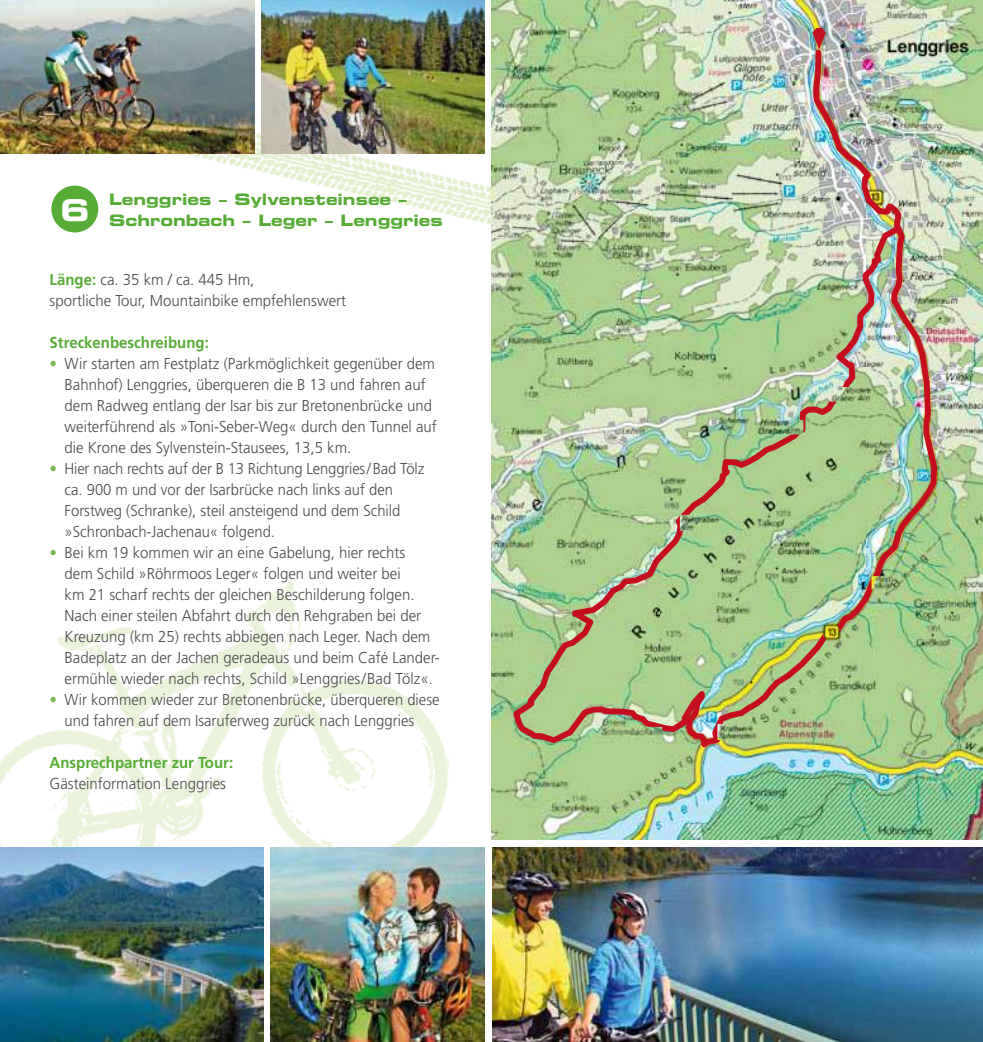
<style>
.page{position:relative;width:983px;height:1042px;background:#fff}
.page>*{position:absolute;margin:0;border:0;box-sizing:border-box;transform-origin:0 0}
.t1{font:30.1px "Eurostile Bold Extended Two";color:#fff}
.t2{font:300 15.75px/21px "Frutiger LT Std";color:#4b4b4d;scale:.95 1}
.t3{font:300 15.75px/21px "Frutiger LT Std";color:#4b4b4d;scale:.94 1}
.t4{font:15.75px/21px "Eurostile Bold Extended Two";color:#56ac36}
.t5{font:700 15.75px "Frutiger LT Std";color:#56ac36;scale:.95 1}
.s1{font-weight:700;color:#56ac36}
.s2{color:#79b854}
</style>
<div class="page">
<img style="left:188px;top:103px;width:303px;height:122px">
<img style="left:0;top:581px;width:450px;height:347px">
<img style="left:491px;top:0;width:491px;height:840px">
<div style="left:50px;top:185px;width:49px;height:48px;background:#56ac36;border-radius:50%"></div>
<div style="left:50px;top:184px;width:50px;height:50px;border:2px solid #fff;border-radius:50%"></div>
<img style="left:492px;top:847px;width:490px;height:195px">
<img style="left:271px;top:847px;width:213px;height:195px">
<img style="left:261px;top:0;width:223px;height:154px">
<img style="left:0;top:0;width:254px;height:154px">
<img style="left:0;top:847px;width:263px;height:195px">
<img style="left:509px;top:47px;width:430px;height:710px">
<svg style="left:812px;top:28px;width:13px;height:22px"></svg>
<h1 class="t1" style="left:60px;top:189px;width:31px">6</h1>
<p class="t4" style="left:109px;top:188px;width:335px">Lenggries – Sylvensteinsee –<br>Schronbach – Leger – Lenggries</p>
<p class="t2" style="left:50px;top:269px;width:313px"><span class="s1">Länge:</span> ca. 35 km / ca. 445 Hm,<br>sportliche Tour, Mountainbike empfehlenswert</p>
<p class="t5" style="left:50px;top:333px;width:169px">Streckenbeschreibung:</p>
<p class="t2" style="left:64px;top:353px;width:393px;text-indent:-15px"><span class="s2">•</span> Wir starten am Festplatz (Parkmöglichkeit gegenüber dem Bahnhof) Lenggries, überqueren die B 13 und fahren auf dem Radweg entlang der Isar bis zur Bretonenbrücke und weiterführend als »Toni-Seber-Weg« durch den Tunnel auf die Krone des Sylvenstein-Stausees, 13,5 km.</p>
<p class="t3" style="left:64px;top:458px;width:384px;text-indent:-15px"><span class="s2">•</span> Hier nach rechts auf der B 13 Richtung Lenggries/Bad Tölz ca. 900 m und vor der Isarbrücke nach links auf den Forstweg (Schranke), steil ansteigend und dem Schild »Schronbach-Jachenau« folgend.</p>
<p class="t2" style="left:64px;top:542px;width:396px;text-indent:-15px"><span class="s2">•</span> Bei km 19 kommen wir an eine Gabelung, hier rechts<br>dem Schild »Röhrmoos Leger« folgen und weiter bei<br>km 21 scharf rechts der gleichen Beschilderung folgen.<br>Nach einer steilen Abfahrt durch den Rehgraben bei der Kreuzung (km 25) rechts abbiegen nach Leger. Nach dem Badeplatz an der Jachen geradeaus und beim Café Lander&shy;ermühle wieder nach rechts, Schild »Lenggries/Bad Tölz«.</p>
<p class="t3" style="left:64px;top:689px;width:400px;text-indent:-15px"><span class="s2">•</span> Wir kommen wieder zur Bretonenbrücke, überqueren diese und fahren auf dem Isaruferweg zurück nach Lenggries</p>
<p class="t5" style="left:50px;top:753px;width:195px">Ansprechpartner zur Tour:</p>
<p class="t2" style="left:50px;top:773px;width:187px">Gästeinformation Lenggries</p>
</div>
